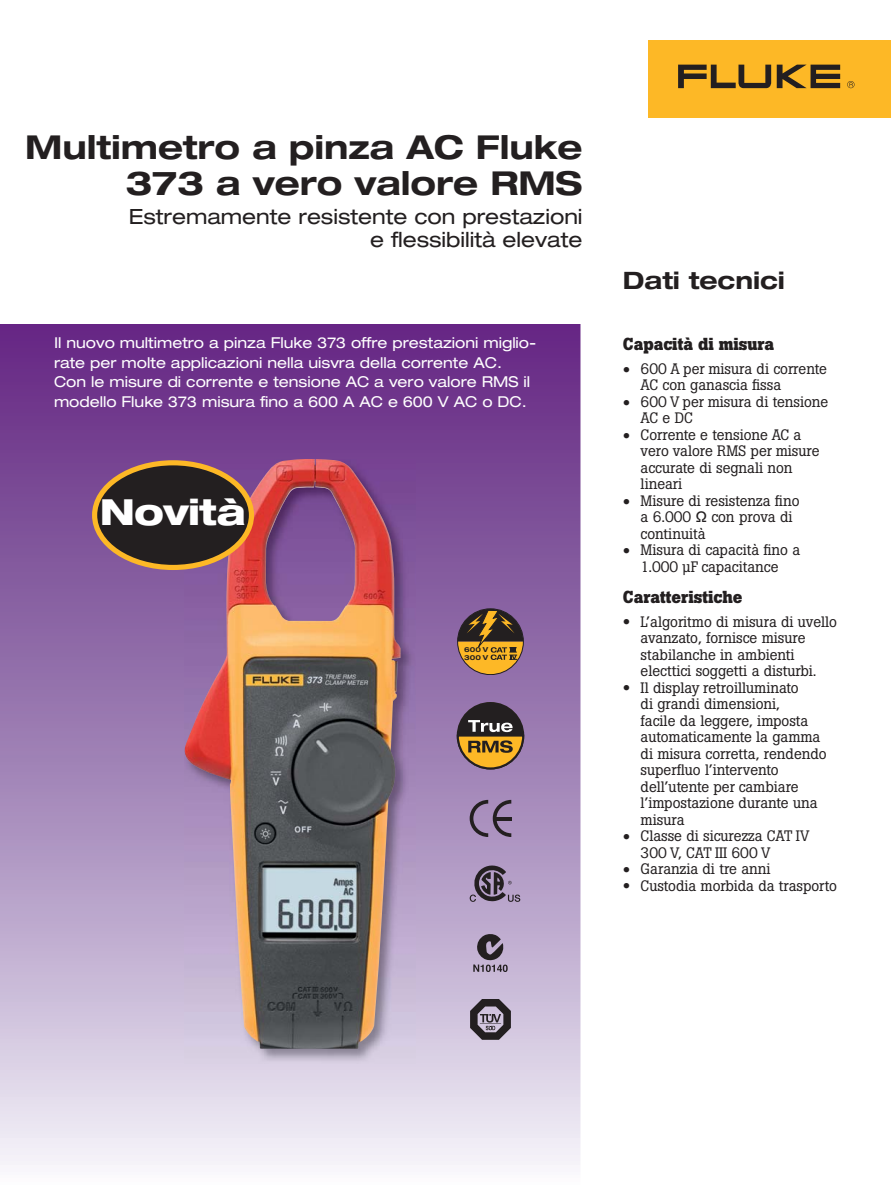
<style>
.page{position:relative;width:891px;height:1188px;background:#fff}
.page>*{position:absolute;margin:0;border:0;box-sizing:border-box;transform-origin:0 0}
.t1{font:800 expanded 36px "Helvetica Neue LT Pro";letter-spacing:-.02em;color:#fff}
.t2{font:700 expanded 33px/36px "Helvetica Neue LT Pro";color:#231f20;text-align:right}
.t3{font:700 expanded 24px "Helvetica Neue LT Pro";color:#231f20}
.t4{font:expanded 21px/22.5px "Helvetica Neue LT Pro";color:#231f20;text-align:right}
.t5{font:700 17.25px "Boton BQ";color:#231f20}
.t6{font:15px/16.5px "Boton BQ";color:#231f20}
.t7{font:expanded 15px/19.5px "Helvetica Neue LT Pro";color:#fff}
.t8{font:700 expanded 6.9px "Helvetica Neue LT Pro";color:#231f20}
.s1{font-family:"Helvetica Neue LT Pro";font-weight:700;font-stretch:expanded}
.s2{font-family:"Helvetica Neue LT";font-weight:500}
</style>
<div class="page">
<div style="left:648px;top:40px;width:243px;height:78px;background:#fdb826"></div>
<svg style="left:777px;top:65px;width:63px;height:23px"></svg>
<svg style="left:678px;top:65px;width:93px;height:23px"></svg>
<svg style="left:847px;top:81px;width:8px;height:7px"></svg>
<svg style="left:0;top:324px;width:580px;height:841px;background:#a383b7"></svg>
<div style="left:458px;top:703px;width:65px;height:65px;background:#231f20;border-radius:50%"></div>
<svg style="left:457px;top:720px;width:67px;height:50px"></svg>
<img style="left:185px;top:459px;width:230px;height:604px">
<img style="left:185px;top:459px;width:217px;height:590px">
<div style="left:95px;top:463px;width:156px;height:104px;background:#231f20;border-radius:50%"></div>
<div style="left:92px;top:460px;width:162px;height:110px;border:5px solid #fdb826;border-radius:50%"></div>
<svg style="left:458px;top:609px;width:65px;height:65px;background:#926d3b"></svg>
<svg style="left:470px;top:800px;width:41px;height:37px"></svg>
<hr style="left:496px;top:817px;width:15px;height:3px;background:#231f20">
<svg style="left:470px;top:866px;width:50px;height:36px;background:#7d6e87"></svg>
<svg style="left:473px;top:934px;width:35px;height:38px"></svg>
<svg style="left:470px;top:999px;width:41px;height:41px;background:#6e6772"></svg>
<h2 class="t2" style="left:25px;top:133px;width:559px">Multimetro a pinza AC Fluke<br>373 a vero valore RMS</h2>
<h3 class="t4" style="left:129px;top:208px;width:455px">Estremamente resistente con prestazioni e flessibilità elevate</h3>
<p class="t7" style="left:54px;top:335px;width:484px">Il nuovo multimetro a pinza Fluke 373 offre prestazioni miglio&shy;rate per molte applicazioni nella uisvra della corrente AC.<br>Con le misure di corrente e tensione AC a vero valore RMS il modello Fluke 373 misura fino a 600 A AC e 600 V AC o DC.</p>
<h1 class="t1" style="left:100px;top:499px;width:148px">Novità</h1>
<p class="t8" style="left:464px;top:647px;width:25px">600 V</p>
<p class="t8" style="left:464px;top:655px;width:25px">300 V</p>
<h3 class="t3" style="left:623px;top:272px;width:164px">Dati tecnici</h3>
<p class="t5" style="left:623px;top:338px;width:153px">Capacità di misura</p>
<p class="t6" style="left:641px;top:362px;width:188px;text-indent:-18px"><span class="s1">•</span> 600 A per misura di corrente<br>AC con ganascia fissa</p>
<p class="t6" style="left:641px;top:395px;width:189px;text-indent:-18px"><span class="s1">•</span> 600 V per misura di tensione<br>AC e DC</p>
<p class="t6" style="left:641px;top:428px;width:181px;text-indent:-18px"><span class="s1">•</span> Corrente e tensione AC a vero valore RMS per misure accurate di segnali non lineari</p>
<p class="t6" style="left:641px;top:494px;width:160px;text-indent:-18px"><span class="s1">•</span> Misure di resistenza fino a 6.000 <span class="s2">Ω</span> con prova di continuità</p>
<p class="t6" style="left:623px;top:543px;width:179px;text-align:center"><span class="s1">•</span> Misura di capacità fino a<br>1.000 μF capacitance</p>
<p class="t5" style="left:623px;top:591px;width:121px">Caratteristiche</p>
<p class="t6" style="left:641px;top:615px;width:198px;text-indent:-18px"><span class="s1">•</span> L’algoritmo di misura di uvello avanzato, fornisce misure stabilanche in ambienti electtici soggetti a disturbi.</p>
<p class="t6" style="left:641px;top:681px;width:188px;text-indent:-18px"><span class="s1">•</span> Il display retroilluminato<br>di grandi dimensioni,<br>facile da leggere, imposta automaticamente la gamma di misura corretta, rendendo superfluo l’intervento dell’utente per cambiare l’impostazione durante una misura</p>
<p class="t6" style="left:641px;top:829px;width:170px;text-indent:-18px"><span class="s1">•</span> Classe di sicurezza CAT IV<br>300 V, CAT III 600 V</p>
<p class="t6" style="left:623px;top:862px;width:149px"><span class="s1">•</span> Garanzia di tre anni</p>
<p class="t6" style="left:623px;top:879px;width:216px"><span class="s1">•</span> Custodia morbida da trasporto</p>
</div>
